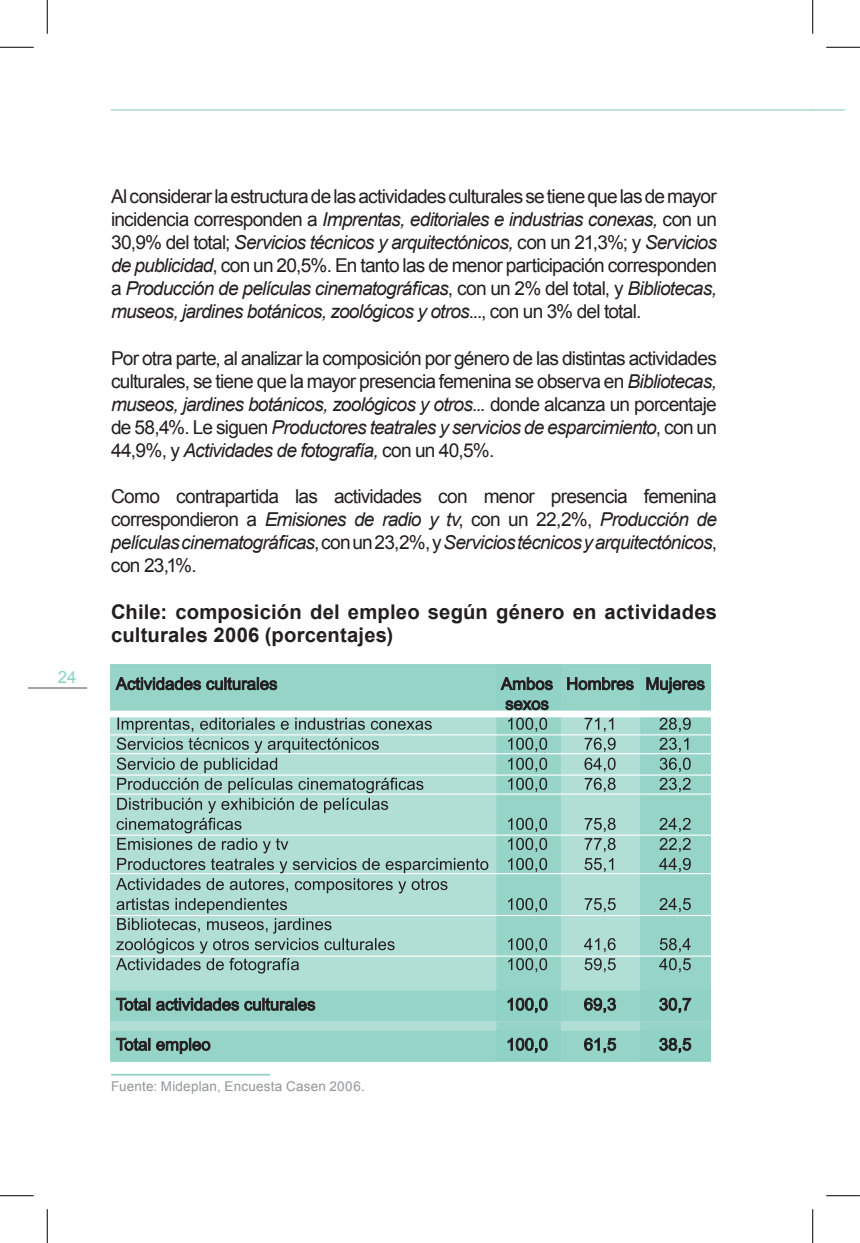
<style>
.page{position:relative;width:860px;height:1243px;background:#fff}
.page>*{position:absolute;margin:0;border:0;box-sizing:border-box;transform-origin:0 0}
.t1{font:700 20.25px/22.9px "Arial";letter-spacing:.01em;color:#231f20}
.t2{font:19.12px/22.9px "Arial";letter-spacing:-.04em;color:#231f20;text-align:justify}
.t3{font:16.88px "Arial";color:#8fd1c5}
.t4{font:13.5px "Arial";letter-spacing:.015em;color:#939598}
.s1{font-style:italic}
</style>
<div class="page">
<hr style="left:111px;top:109px;width:702px;height:1px;background:#8fd1c5">
<hr style="left:28px;top:687px;width:59px;height:2px;background:#939598">
<hr style="left:813px;top:109px;width:31px;height:1px;background:#8fd1c5">
<svg style="left:110px;top:664px;width:601px;height:397px;background:#9ccac1"></svg>
<hr style="left:111px;top:1073px;width:159px;height:2px;background:#8fd1c5">
<hr style="left:0;top:47px;width:34px;height:1px;background:#000">
<hr style="left:826px;top:47px;width:34px;height:1px;background:#000">
<hr style="left:0;top:1195px;width:34px;height:1px;background:#000">
<hr style="left:826px;top:1195px;width:34px;height:1px;background:#000">
<hr style="left:47px;top:0;width:1px;height:34px;background:#000">
<hr style="left:47px;top:1209px;width:1px;height:34px;background:#000">
<hr style="left:812px;top:0;width:1px;height:34px;background:#000">
<hr style="left:812px;top:1209px;width:1px;height:34px;background:#000">
<p class="t3" style="left:58px;top:665px;width:20px">24</p>
<p class="t2" style="left:111px;top:185px;width:607px">Al considerar la estructura de las actividades culturales se tiene que las de mayor incidencia corresponden a <span class="s1">Imprentas, editoriales e industrias conexas,</span> con un 30,9% del total; <span class="s1">Servicios técnicos y arquitectónicos,</span> con un 21,3%; y <span class="s1">Servicios de publicidad</span>, con un 20,5%. En tanto las de menor participación corresponden a <span class="s1">Producción de películas cinematográficas</span>, con un 2% del total, y <span class="s1">Bibliotecas, museos, jardines botánicos, zoológicos y otros</span>..., con un 3% del total.</p>
<p class="t2" style="left:111px;top:347px;width:607px">Por otra parte, al analizar la composición por género de las distintas actividades culturales, se tiene que la mayor presencia femenina se observa en <span class="s1">Bibliotecas, museos, jardines botánicos, zoológicos y otros...</span> donde alcanza un porcentaje de 58,4%. Le siguen <span class="s1">Productores teatrales y servicios de esparcimiento</span>, con un 44,9%, y <span class="s1">Actividades de fotografía,</span> con un 40,5%.</p>
<p class="t2" style="left:111px;top:485px;width:607px">Como contrapartida las actividades con menor presencia femenina correspondieron a <span class="s1">Emisiones de radio y tv</span>, con un 22,2%, <span class="s1">Producción de películas cinematográficas</span>, con un 23,2%, y <span class="s1">Servicios técnicos y arquitectónicos</span>, con 23,1%.</p>
<p class="t1" style="left:111px;top:601px;width:607px">Chile: composición del empleo según género en actividades culturales 2006 (porcentajes)</p>
<p class="t4" style="left:111px;top:1077px;width:255px">Fuente: Mideplan, Encuesta Casen 2006.</p>
</div>
